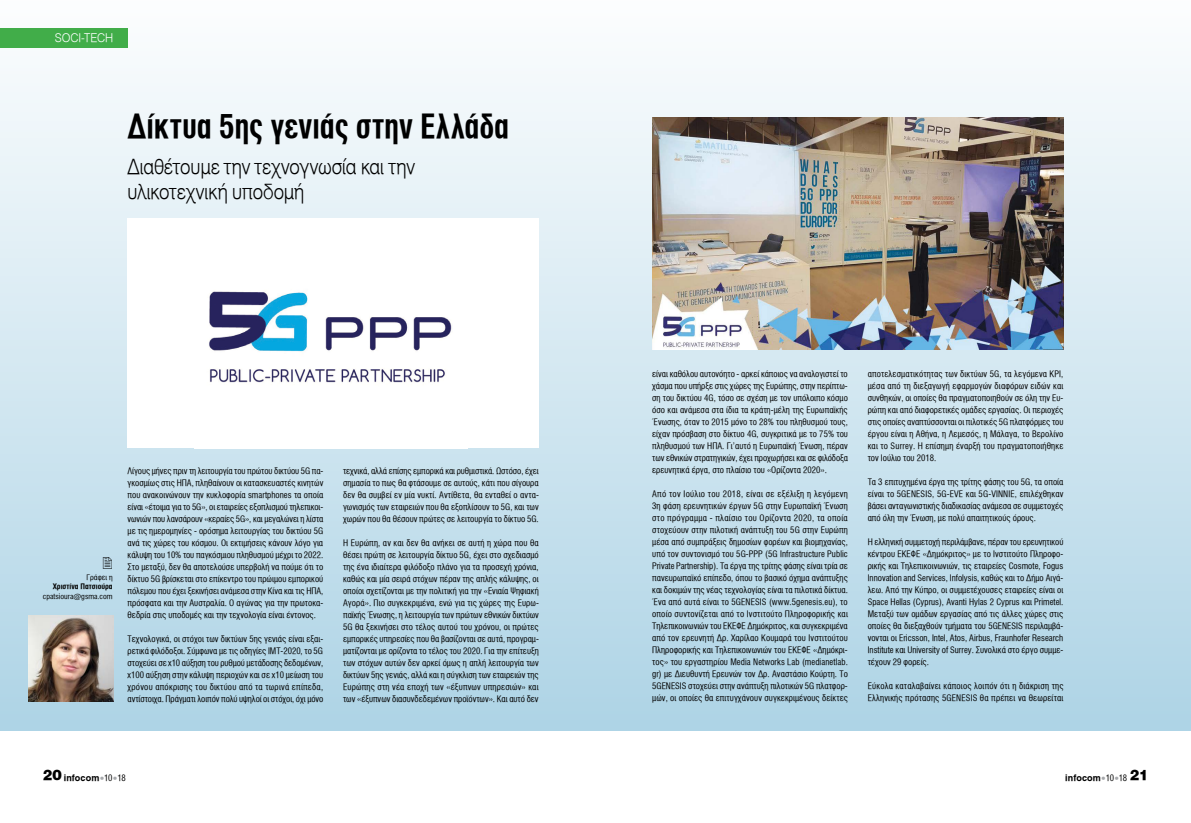
<style>
.page{position:relative;width:1191px;height:823px;background:#fff}
.page>*{position:absolute;margin:0;border:0;box-sizing:border-box;transform-origin:0 0}
.t1{font:33.3px "UB Helvetica Cond Bold";letter-spacing:-.005em;color:#000}
.t2{font:300 20.7px/25px "UB Helvetica";letter-spacing:-.01em;color:#000;scale:.89 1}
.t3{font:300 12px "UB Helvetica";letter-spacing:-.005em;color:#fff;scale:.95 1}
.t4{font:9px/12px "UB Helvetica Cond";color:#000;text-align:justify}
.t5{font:9px "UB Helvetica Bold";letter-spacing:.01em;color:#000}
.t6{font:7.6px "UB Helvetica Cond";color:#000;scale:1.05 1}
.t7{font:7.6px "UB Helvetica Cond Bold";color:#000;scale:1.05 1}
.s1{font-family:"UB Helvetica";font-weight:900;font-size:14px}
.s2{font-family:"UB Helvetica Cond";font-size:8px;color:#a7a9ac}
.s3{font-family:"UB Helvetica Cond"}
</style>
<div class="page">
<div style="left:0;top:0;width:1191px;height:730px;background:linear-gradient(to bottom,#fcfdfe,#aed4e5)"></div>
<div style="left:0;top:28px;width:128px;height:19px;background:#41ad49"></div>
<img style="left:28px;top:614px;width:85px;height:86px">
<div style="left:128px;top:218px;width:411px;height:230px;background:#fff"></div>
<img style="left:209px;top:291px;width:243px;height:92px">
<img style="left:652px;top:117px;width:411px;height:233px">
<svg style="left:103px;top:556px;width:9px;height:12px"></svg>
<h3 class="t3" style="left:55px;top:31px;width:63px">SOCI-TECH</h3>
<h1 class="t1" style="left:128px;top:107px;width:383px">Δίκτυα 5ης γενιάς στην Ελλάδα</h1>
<h2 class="t2" style="left:128px;top:154px;width:324px">Διαθέτουμε την τεχνογνωσία και την υλικοτεχνική υποδομή</h2>
<p class="t6" style="left:87px;top:572px;width:26px">Γράφει η</p>
<p class="t7" style="left:53px;top:582px;width:59px">Χριστίνα Πατσιούρα</p>
<p class="t6" style="left:43px;top:591px;width:68px">cpatsioura@gsma.com</p>
<p class="t4" style="left:128px;top:464px;width:197px">Λίγους μήνες πριν τη λειτουργία του πρώτου δικτύου 5G πα&shy;γκοσμίως στις ΗΠΑ, πληθαίνουν οι κατασκευαστές κινητών που ανακοινώνουν την κυκλοφορία smartphones τα οποία είναι «έτοιμα για το 5G», οι εταιρείες εξοπλισμού τηλεπικοι&shy;νωνιών που λανσάρουν «κεραίες 5G», και μεγαλώνει η λίστα με τις ημερομηνίες - ορόσημα λειτουργίας του δικτύου 5G ανά τις χώρες του κόσμου. Οι εκτιμήσεις κάνουν λόγο για κάλυψη του 10% του παγκόσμιου πληθυσμού μέχρι το 2022.<br>Στο μεταξύ, δεν θα αποτελούσε υπερβολή να πούμε ότι το δίκτυο 5G βρίσκεται στο επίκεντρο του πρώιμου εμπορικού πόλεμου που έχει ξεκινήσει ανάμεσα στην Κίνα και τις ΗΠΑ, πρόσφατα και την Αυστραλία. Ο αγώνας για την πρωτοκα&shy;θεδρία στις υποδομές και την τεχνολογία είναι έντονος.</p>
<p class="t4" style="left:128px;top:632px;width:197px">Τεχνολογικά, οι στόχοι των δικτύων 5ης γενιάς είναι εξαι&shy;ρετικά φιλόδοξοι. Σύμφωνα με τις οδηγίες ΙΜΤ-2020, το 5G στοχεύει σε x10 αύξηση του ρυθμού μετάδοσης δεδομένων, x100 αύξηση στην κάλυψη περιοχών και σε x10 μείωση του χρόνου απόκρισης του δικτύου από τα τωρινά επίπεδα, αντίστοιχα. Πράγματι λοιπόν πολύ υψηλοί οι στόχοι, όχι μόνο</p>
<p class="t4" style="left:343px;top:464px;width:197px">τεχνικά, αλλά επίσης εμπορικά και ρυθμιστικά. Ωστόσο, έχει σημασία το πως θα φτάσουμε σε αυτούς, κάτι που σίγουρα δεν θα συμβεί εν μία νυκτί. Αντίθετα, θα ενταθεί ο αντα&shy;γωνισμός των εταιρειών που θα εξοπλίσουν το 5G, και των χωρών που θα θέσουν πρώτες σε λειτουργία το δίκτυο 5G.</p>
<p class="t4" style="left:343px;top:536px;width:197px">Η Ευρώπη, αν και δεν θα ανήκει σε αυτή η χώρα που θα θέσει πρώτη σε λειτουργία δίκτυο 5G, έχει στο σχεδιασμό της ένα ιδιαίτερα φιλόδοξο πλάνο για τα προσεχή χρόνια, καθώς και μία σειρά στόχων πέραν της απλής κάλυψης, οι οποίοι σχετίζονται με την πολιτική για την «Ενιαία Ψηφιακή Αγορά». Πιο συγκεκριμένα, ενώ για τις χώρες της Ευρω&shy;παϊκής Ένωσης, η λειτουργία των πρώτων εθνικών δικτύων 5G θα ξεκινήσει στο τέλος αυτού του χρόνου, οι πρώτες εμπορικές υπηρεσίες που θα βασίζονται σε αυτά, προγραμ&shy;ματίζονται με ορίζοντα το τέλος του 2020. Για την επίτευξη των στόχων αυτών δεν αρκεί όμως η απλή λειτουργία των δικτύων 5ης γενιάς, αλλά και η σύγκλιση των εταιρειών της Ευρώπης στη νέα εποχή των «έξυπνων υπηρεσιών» και των «έξυπνων διασυνδεδεμένων προϊόντων». Και αυτό δεν</p>
<p class="t4" style="left:652px;top:367px;width:197px">είναι καθόλου αυτονόητο - αρκεί κάποιος να αναλογιστεί το χάσμα που υπήρξε στις χώρες της Ευρώπης, στην περίπτω&shy;ση του δικτύου 4G, τόσο σε σχέση με τον υπόλοιπο κόσμο όσο και ανάμεσα στα ίδια τα κράτη-μέλη της Ευρωπαϊκής Ένωσης, όταν το 2015 μόνο το 28% του πληθυσμού τους, είχαν πρόσβαση στο δίκτυο 4G, συγκριτικά με το 75% του πληθυσμού των ΗΠΑ. Γι’αυτό η Ευρωπαϊκή Ένωση, πέραν των εθνικών στρατηγικών, έχει προχωρήσει και σε φιλόδοξα ερευνητικά έργα, στο πλαίσιο του «Ορίζοντα 2020».</p>
<p class="t4" style="left:652px;top:487px;width:197px">Από τον Ιούλιο του 2018, είναι σε εξέλιξη η λεγόμενη 3η φάση ερευνητικών έργων 5G στην Ευρωπαϊκή Ένωση στο πρόγραμμα - πλαίσιο του Ορίζοντα 2020, τα οποία στοχεύουν στην πιλοτική ανάπτυξη του 5G στην Ευρώπη μέσα από συμπράξεις δημοσίων φορέων και βιομηχανίας, υπό τον συντονισμό του 5G-PPP (5G Infrastructure Public Private Partnership). Τα έργα της τρίτης φάσης είναι τρία σε πανευρωπαϊκό επίπεδο, όπου το βασικό όχημα ανάπτυξης και δοκιμών της νέας τεχνολογίας είναι τα πιλοτικά δίκτυα.<br>Ένα από αυτά είναι το 5GENESIS (www.5genesis.eu), το οποίο συντονίζεται από το Ινστιτούτο Πληροφορικής και Τηλεπικοινωνιών του ΕΚΕΦΕ Δημόκριτος, και συγκεκριμένα από τον ερευνητή Δρ. Χαρίλαο Κουμαρά του Ινστιτούτου Πληροφορικής και Τηλεπικοινωνιών του ΕΚΕΦΕ «Δημόκρι&shy;τος» του εργαστηρίου Media Networks Lab (medianetlab. gr) με Διευθυντή Ερευνών τον Δρ. Αναστάσιο Κούρτη. Το 5GENESIS στοχεύει στην ανάπτυξη πιλοτικών 5G πλατφορ&shy;μών, οι οποίες θα επιτυγχάνουν συγκεκριμένους δείκτες</p>
<p class="t4" style="left:867px;top:367px;width:197px">αποτελεσματικότητας των δικτύων 5G, τα λεγόμενα KPI, μέσα από τη διεξαγωγή εφαρμογών διαφόρων ειδών και συνθηκών, οι οποίες θα πραγματοποιηθούν σε όλη την Ευ&shy;ρώπη και από διαφορετικές ομάδες εργασίας. Οι περιοχές στις οποίες αναπτύσσονται οι πιλοτικές 5G πλατφόρμες του έργου είναι η Αθήνα, η Λεμεσός, η Μάλαγα, το Βερολίνο και το Surrey. Η επίσημη έναρξή του πραγματοποιήθηκε τον Ιούλιο του 2018.</p>
<p class="t4" style="left:867px;top:475px;width:197px">Τα 3 επιτυχημένα έργα της τρίτης φάσης του 5G, τα οποία είναι το 5GENESIS, 5G-EVE και 5G-VINNIE, επιλέχθηκαν βάσει ανταγωνιστικής διαδικασίας ανάμεσα σε συμμετοχές από όλη την Ένωση, με πολύ απαιτητικούς όρους.</p>
<p class="t4" style="left:867px;top:535px;width:197px">Η ελληνική συμμετοχή περιλάμβανε, πέραν του ερευνητικού κέντρου ΕΚΕΦΕ «Δημόκριτος» με το Ινστιτούτο Πληροφο&shy;ρικής και Τηλεπικοινωνιών, τις εταιρείες Cosmote, Fogus Innovation and Services, Infolysis, καθώς και το Δήμο Αιγά&shy;λεω. Από την Κύπρο, οι συμμετέχουσες εταιρείες είναι οι Space Hellas (Cyprus), Αvanti Hylas 2 Cyprus και Primetel.<br>Μεταξύ των ομάδων εργασίας από τις άλλες χώρες στις οποίες θα διεξαχθούν τμήματα του 5GENESIS περιλαμβά&shy;νονται οι Ericsson, Intel, Atos, Airbus, Fraunhofer Research Institute και University of Surrey. Συνολικά στο έργο συμμε&shy;τέχουν 29 φορείς.</p>
<p class="t4" style="left:867px;top:679px;width:197px">Εύκολα καταλαβαίνει κάποιος λοιπόν ότι η διάκριση της<br>Ελληνικής πρότασης 5GENESIS θα πρέπει να θεωρείται</p>
<p class="t5" style="left:43px;top:771px;width:84px"><span class="s1">20</span> infocom<span class="s2">•</span><span class="s3">10</span><span class="s2">•</span><span class="s3">18</span></p>
<p class="t5" style="left:1065px;top:771px;width:85px">infocom<span class="s2">•</span><span class="s3">10</span><span class="s2">•</span><span class="s3">18</span> <span class="s1">21</span></p>
</div>
